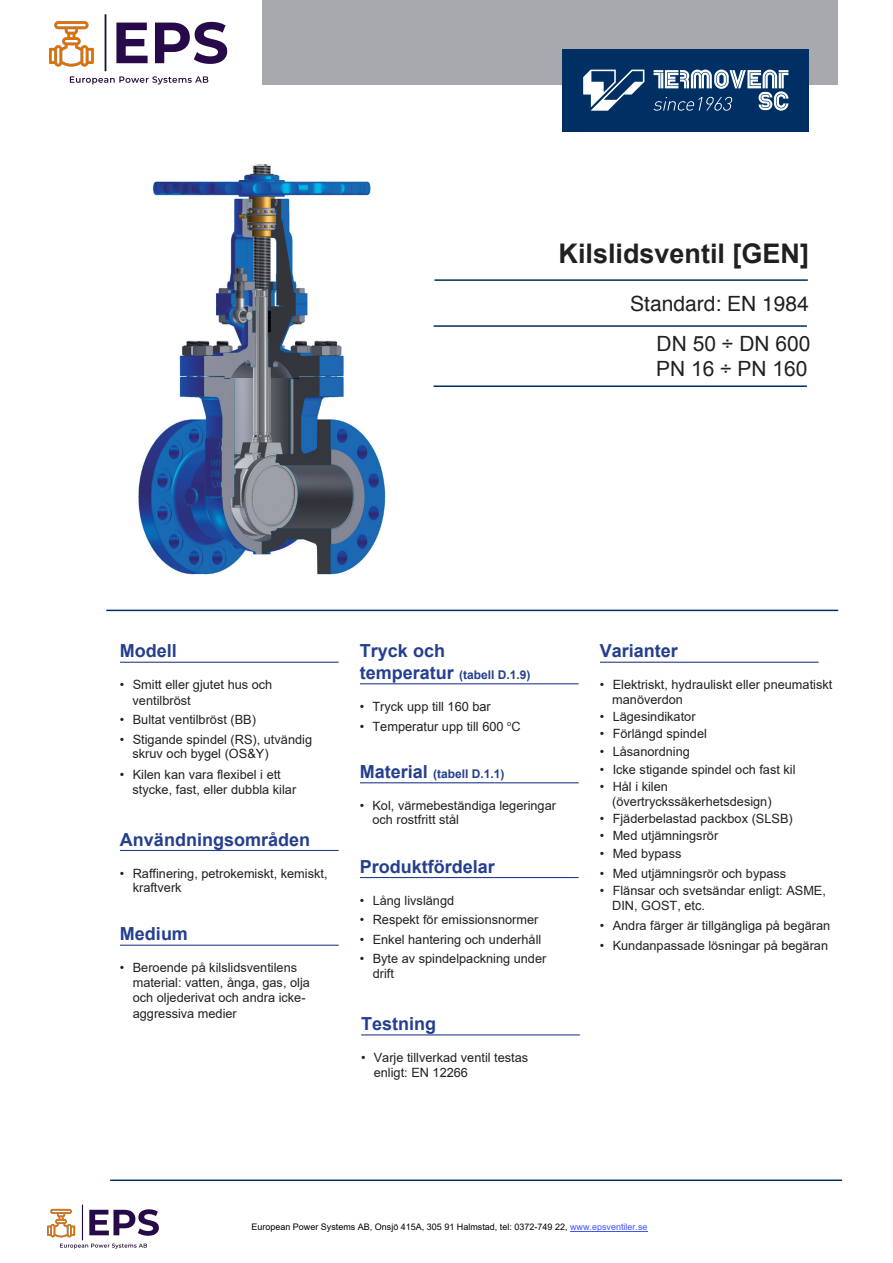
<style>
.page{position:relative;width:893px;height:1263px;background:#fff}
.page>*{position:absolute;margin:0;border:0;box-sizing:border-box;transform-origin:0 0}
.t1{font:700 27px "Arial";color:#231f20}
.t2{font:21px/25.2px "Arial";color:#231f20}
.t3{font:21px "Helvetica";color:#231f20}
.t4{font:700 18px/21.6px "Arial";color:#253f8e}
.t5{font:700 18px "Arial";color:#253f8e}
.t6{font:12.75px/14.9px "Arial";color:#231f20}
.t7{font:12.75px "Arial";color:#231f20}
.t8{font:700 12px "Arial";color:#253f8e}
.t9{font:9px "Arial";color:#000}
.s1{font-style:inherit}
.s2{font-size:12px}
.s3{font-size:18px}
.s4{color:#4055ff}
</style>
<div class="page">
<div style="left:263px;top:0;width:575px;height:84px;background:#a8a9ad"></div>
<hr style="left:434px;top:279px;width:374px;height:2px;background:#002f5e">
<hr style="left:434px;top:325px;width:373px;height:2px;background:#002f5e">
<hr style="left:434px;top:385px;width:373px;height:2px;background:#002f5e">
<hr style="left:106px;top:610px;width:732px;height:1px;background:#002f5e">
<hr style="left:110px;top:1179px;width:732px;height:2px;background:#002f5e">
<img style="left:138px;top:164px;width:248px;height:411px">
<hr style="left:120px;top:662px;width:219px;height:1px;background:#253f8e">
<hr style="left:120px;top:850px;width:219px;height:1px;background:#253f8e">
<hr style="left:120px;top:945px;width:219px;height:1px;background:#253f8e">
<hr style="left:360px;top:683px;width:219px;height:1px;background:#253f8e">
<hr style="left:360px;top:782px;width:219px;height:1px;background:#253f8e">
<hr style="left:360px;top:877px;width:219px;height:1px;background:#253f8e">
<hr style="left:600px;top:662px;width:219px;height:1px;background:#253f8e">
<hr style="left:361px;top:1034px;width:219px;height:1px;background:#253f8e">
<div style="left:563px;top:49px;width:246px;height:82px;background:#003063"></div>
<svg style="left:583px;top:70px;width:61px;height:41px"></svg>
<svg style="left:654px;top:70px;width:134px;height:41px"></svg>
<img style="left:50px;top:14px;width:178px;height:70px">
<hr style="left:570px;top:1231px;width:78px;height:1px;background:#4055ff">
<img style="left:47px;top:1204px;width:112px;height:45px">
<h1 class="t1" style="left:558px;top:234px;width:252px">Kilslidsventil <span class="s1">[GEN]</span></h1>
<h2 class="t3" style="left:630px;top:287px;width:180px">Standard: EN 1984</h2>
<h2 class="t2" style="left:656px;top:331px;width:156px">DN 50 ÷ DN 600<br>PN 16 ÷ PN 160</h2>
<h3 class="t4" style="left:120px;top:640px;width:59px">Modell</h3>
<p class="t6" style="left:133px;top:677px;width:141px;line-height:15.3px;text-indent:-13px"><span class="s1">•</span> Smitt eller gjutet hus och ventilbröst</p>
<p class="t6" style="left:120px;top:712px;width:138px"><span class="s1">• B</span>ultat ventilbröst <span class="s1">(BB)</span></p>
<p class="t6" style="left:133px;top:732px;width:181px;text-indent:-13px"><span class="s1">•</span> Stigande spindel <span class="s1">(RS),</span> utvändig skruv och bygel <span class="s1">(OS&amp;Y)</span></p>
<p class="t6" style="left:133px;top:767px;width:165px;text-indent:-13px"><span class="s1">•</span> Kilen kan vara flexibel i ett stycke, fast, eller dubbla kilar</p>
<h3 class="t4" style="left:120px;top:829px;width:192px"><span class="s1">A</span>nvändningsområden</h3>
<p class="t6" style="left:133px;top:867px;width:196px;line-height:14px;text-indent:-13px"><span class="s1">• R</span>affinering, petrokemiskt, kemiskt, kraftverk</p>
<h3 class="t5" style="left:120px;top:922px;width:70px">Med<span class="s1">ium</span></h3>
<p class="t6" style="left:133px;top:960px;width:179px;text-indent:-13px"><span class="s1">•</span> Beroende på kilslidsventilens material<span class="s1">:</span> vatten, ånga, gas, olja och oljederivat och andra icke&shy;aggressiva medier</p>
<h3 class="t4" style="left:360px;top:640px;width:172px">Tryck och temperatur <span class="s2">(tab</span><span class="s2">ell</span> <span class="s2">D.1.9)</span></h3>
<p class="t6" style="left:360px;top:699px;width:133px"><span class="s1">•</span> Tryck upp till <span class="s1">160 bar</span></p>
<p class="t7" style="left:360px;top:718px;width:162px">• Temperatur <span class="s1">upp till</span> 600 <sup>o</sup>C</p>
<p class="t8" style="left:360px;top:766px;width:146px"><span class="s3">Material</span> (tab<span class="s1">ell</span> D.1.1)</p>
<p class="t6" style="left:372px;top:797px;width:185px;text-indent:-13px"><span class="s1">•</span> Kol, värmebeständiga legeringar och rostfritt stål</p>
<h3 class="t4" style="left:360px;top:856px;width:137px">Produktfördelar</h3>
<p class="t6" style="left:360px;top:892px;width:96px"><span class="s1">• L</span>ång livslängd</p>
<p class="t6" style="left:360px;top:912px;width:180px"><span class="s1">• Res</span>pekt för emissionsnormer</p>
<p class="t6" style="left:360px;top:932px;width:183px"><span class="s1">• E</span>nkel hantering och underhåll</p>
<p class="t6" style="left:373px;top:951px;width:175px;text-indent:-13px"><span class="s1">•</span> Byte av spindelpackning under drift</p>
<h3 class="t5" style="left:361px;top:1012px;width:77px">Test<span class="s1">ning</span></h3>
<p class="t6" style="left:374px;top:1050px;width:156px;text-indent:-13px"><span class="s1">•</span> Varje tillverkad ventil testas enligt: <span class="s1">EN 12266</span></p>
<h3 class="t4" style="left:600px;top:640px;width:80px">Varianter</h3>
<p class="t6" style="left:612px;top:677px;width:222px;text-indent:-12px"><span class="s1">• El</span>ektriskt, hydrauliskt eller pneumatiskt manöverdon</p>
<p class="t6" style="left:600px;top:709px;width:97px"><span class="s1">•</span> Lägesindikator</p>
<p class="t6" style="left:600px;top:726px;width:108px"><span class="s1">•</span> Förlängd spindel</p>
<p class="t6" style="left:600px;top:744px;width:92px"><span class="s1">• L</span>åsanordning</p>
<p class="t6" style="left:600px;top:762px;width:197px"><span class="s1">•</span> Icke stigande spindel och fast kil</p>
<p class="t6" style="left:612px;top:778px;width:161px;line-height:15.3px;text-indent:-12px"><span class="s1">• H</span>ål i kilen (övertryckssäkerhetsdesign)</p>
<p class="t6" style="left:600px;top:811px;width:194px"><span class="s1">•</span> Fjäderbelastad packbox <span class="s1">(SLSB)</span></p>
<p class="t6" style="left:600px;top:828px;width:120px"><span class="s1">•</span> Med utjämningsrör</p>
<p class="t6" style="left:600px;top:846px;width:83px"><span class="s1">•</span> Med bypass</p>
<p class="t6" style="left:600px;top:866px;width:188px"><span class="s1">•</span> Med utjämningsrör och bypass</p>
<p class="t6" style="left:612px;top:883px;width:215px;line-height:15.3px;text-indent:-12px"><span class="s1">• Fl</span>änsar och svetsändar enligt<span class="s1">: ASME,<br>DIN, GOST, etc.</span></p>
<p class="t6" style="left:600px;top:918px;width:232px"><span class="s1">•</span> Andra färger är tillgängliga på begäran</p>
<p class="t6" style="left:600px;top:938px;width:230px"><span class="s1">•</span> Kundanpassade lösningar på begäran</p>
<p class="t9" style="left:251px;top:1221px;width:398px">European Power Systems AB, Onsjö 415A, 305 91 Halmstad, tel: 0372-749 22, <span class="s4">www.epsventiler.se</span></p>
</div>
